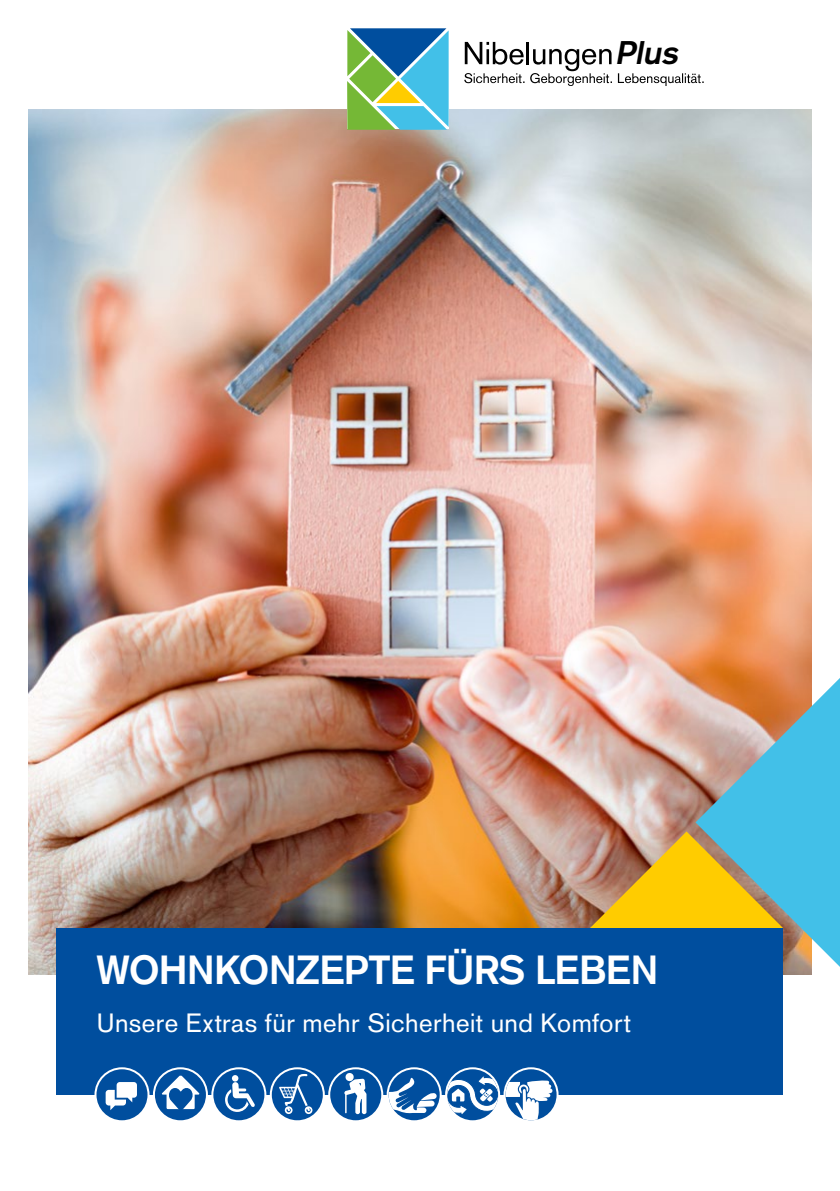
<style>
.page{position:relative;width:840px;height:1191px;background:#fff}
.page>*{position:absolute;margin:0;border:0;box-sizing:border-box;transform-origin:0 0}
.t1{font:700 40px "Akzidenz Grotesk";letter-spacing:-.005em;color:#fff}
.t2{font:italic 700 32.2px "Akzidenz Grotesk";color:#000}
.t3{font:26px "Akzidenz Grotesk";letter-spacing:.02em;color:#fff}
</style>
<div class="page">
<img style="left:28px;top:109px;width:783px;height:865px">
<svg style="left:589px;top:831px;width:106px;height:97px;background:#d7a633"></svg>
<div style="left:57px;top:928px;width:725px;height:166px;background:#004e9e"></div>
<svg style="left:347px;top:28px;width:101px;height:101px;background:#61ac9d"></svg>
<svg style="left:695px;top:678px;width:144px;height:289px;background:#7ca9a7"></svg>
<div style="left:329px;top:1068px;width:53px;height:53px;background:#004e9e;border-radius:50%"></div>
<div style="left:328px;top:1067px;width:55px;height:55px;border:2px solid #fff;border-radius:50%"></div>
<svg style="left:344px;top:1073px;width:22px;height:41px"></svg>
<svg style="left:387px;top:1068px;width:53px;height:53px"></svg>
<svg style="left:389px;top:1075px;width:47px;height:39px"></svg>
<div style="left:386px;top:1067px;width:55px;height:55px;border:2px solid #fff;border-radius:50%"></div>
<div style="left:95px;top:1068px;width:53px;height:53px;background:#004e9e;border-radius:50%"></div>
<svg style="left:106px;top:1082px;width:31px;height:28px"></svg>
<div style="left:94px;top:1067px;width:55px;height:55px;border:2px solid #fff;border-radius:50%"></div>
<svg style="left:154px;top:1068px;width:53px;height:53px"></svg>
<svg style="left:161px;top:1075px;width:39px;height:36px"></svg>
<div style="left:153px;top:1067px;width:55px;height:55px;border:2px solid #fff;border-radius:50%"></div>
<svg style="left:504px;top:1068px;width:53px;height:53px"></svg>
<svg style="left:506px;top:1080px;width:46px;height:39px"></svg>
<div style="left:503px;top:1067px;width:55px;height:55px;border:2px solid #fff;border-radius:50%"></div>
<svg style="left:269px;top:1067px;width:55px;height:55px"></svg>
<svg style="left:279px;top:1073px;width:33px;height:41px"></svg>
<svg style="left:212px;top:1068px;width:53px;height:53px"></svg>
<svg style="left:225px;top:1075px;width:30px;height:37px"></svg>
<div style="left:211px;top:1067px;width:55px;height:55px;border:2px solid #fff;border-radius:50%"></div>
<svg style="left:446px;top:1068px;width:53px;height:53px"></svg>
<div style="left:445px;top:1067px;width:55px;height:55px;border:2px solid #fff;border-radius:50%"></div>
<svg style="left:447px;top:1073px;width:51px;height:44px"></svg>
<svg style="left:464px;top:42px;width:239px;height:44px"></svg>
<p class="t2" style="left:614px;top:34px;width:70px">Plus</p>
<h1 class="t1" style="left:96px;top:946px;width:563px">WOHNKONZEPTE FÜRS LEBEN</h1>
<p class="t3" style="left:97px;top:1008px;width:535px">Unsere Extras für mehr Sicherheit und Komfort</p>
</div>
